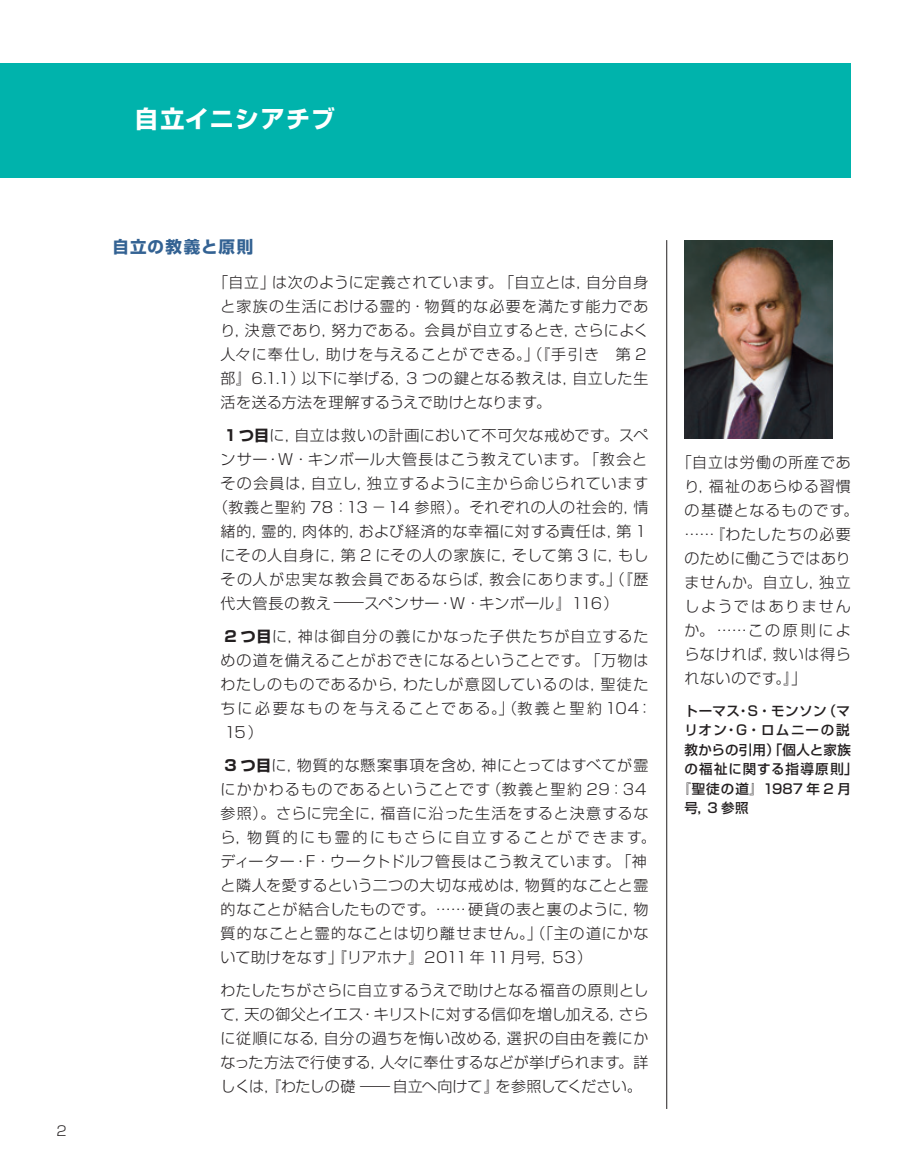
<style>
.page{position:relative;width:905px;height:1175px;background:#fff}
.page>*{position:absolute;margin:0;border:0;box-sizing:border-box;transform-origin:0 0}
.t1{font:700 24px "Shin Go Pr 6 N";letter-spacing:.05em;color:#fff}
.t2{font:700 16.5px "Shin Go Pr 6 N";letter-spacing:.065em;color:#336293}
.t3{font:300 15px/24px "Shin Go Pr 6 N";letter-spacing:.05em;color:#231f20}
.t4{font:300 15px "Shin Go Pr 6 N";letter-spacing:.025em;color:#231f20}
.t5{font:300 15px "Shin Go Pr 6 N";letter-spacing:.08em;color:#231f20}
.t6{font:500 13.5px "Shin Go Pr 6 N";letter-spacing:.055em;color:#231f20}
.t7{font:500 13.5px "Shin Go Pr 6 N";letter-spacing:.02em;color:#231f20}
.t8{font:500 13.5px "Shin Go Pr 6 N";letter-spacing:.105em;color:#231f20}
.t9{font:500 13.5px "Shin Go Pr 6 N";letter-spacing:.08em;color:#231f20}
.t10{font:300 13.5px "Shin Go Pr 6 N";color:#231f20}
.s1{font-weight:700}
</style>
<div class="page">
<div style="left:0;top:63px;width:850px;height:115px;background:#00b3ac"></div>
<hr style="left:666px;top:240px;width:1px;height:868px;background:#231f20">
<img style="left:684px;top:240px;width:148px;height:198px">
<p class="t10" style="left:56px;top:1120px;width:12px">2</p>
<h1 class="t1" style="left:134px;top:100px;width:202px">自立イニシアチブ</h1>
<p class="t2" style="left:113px;top:234px;width:142px">自立の教義と原則</p>
<p class="t3" style="left:220px;top:269px;width:429px;text-indent:-8px">「自立」は次のように定義されています。「自立とは，自分自身と家族の生活における霊的・物質的な必要を満たす能力であり，決意であり，努力である。会員が自立するとき，さらによく人々に奉仕し，助けを与えることができる。」（『手引き　第 2部』6.1.1）以下に挙げる，3 つの鍵となる教えは，自立した生活を送る方法を理解するうえで助けとなります。</p>
<p class="t3" style="left:224px;top:422px;width:425px"><span class="s1">1 つ目</span>に，自立は救いの計画において不可欠な戒めです。スペ</p>
<p class="t3" style="left:220px;top:446px;width:428px">ンサー・W・キンボール大管長はこう教えています。「教会と</p>
<p class="t3" style="left:220px;top:470px;width:429px">その会員は，自立し，独立するように主から命じられています</p>
<p class="t4" style="left:213px;top:495px;width:437px">（教義と聖約 78：13 －14 参照）。それぞれの人の社会的，情</p>
<p class="t3" style="left:220px;top:518px;width:427px">緒的，霊的，肉体的，および経済的な幸福に対する責任は，第 1</p>
<p class="t3" style="left:220px;top:542px;width:429px">にその人自身に，第 2 にその人の家族に，そして第 3 に，もし</p>
<p class="t5" style="left:220px;top:567px;width:429px">その人が忠実な教会員であるならば，教会にあります。」（『歴</p>
<p class="t4" style="left:220px;top:591px;width:399px">代大管長の教え —スペンサー・W・キンボール』116）</p>
<p class="t3" style="left:220px;top:623px;width:433px"><span class="s1">2 つ目</span>に，神は御自分の義にかなった子供たちが自立するための道を備えることがおできになるということです。「万物はわたしのものであるから，わたしが意図しているのは，聖徒たちに必要なものを与えることである。」（教義と聖約104：<br>15）</p>
<p class="t3" style="left:220px;top:752px;width:436px"><span class="s1">3 つ目</span>に，物質的な懸案事項を含め，神にとってはすべてが霊にかかわるものであるということです（教義と聖約 29：34参照）。さらに完全に，福音に沿った生活をすると決意するなら，物質的にも霊的にもさらに自立することができます。ディーター・F・ウークトドルフ管長はこう教えています。「神と隣人を愛するという二つの大切な戒めは，物質的なことと霊的なことが結合したものです。……硬貨の表と裏のように，物質的なことと霊的なことは切り離せません。」（「主の道にかないて助けをなす」『リアホナ』2011 年 11月号，53）</p>
<p class="t3" style="left:220px;top:977px;width:429px;text-align:justify">わたしたちがさらに自立するうえで助けとなる福音の原則として，天の御父とイエス・キリストに対する信仰を増し加える，さらに従順になる，自分の過ちを悔い改める，選択の自由を義にかなった方法で行使する，人々に奉仕するなどが挙げられます。詳しくは，『わたしの礎 —自立へ向けて』を参照してください。</p>
<p class="t3" style="left:684px;top:449px;width:175px;text-indent:-8px">「自立は労働の所産であり，福祉のあらゆる習慣の基礎となるものです。……『わたしたちの必要のために働こうではありませんか。自立し，独立しようではありませんか。……この原則によらなければ，救いは得られないのです。』」</p>
<p class="t6" style="left:684px;top:699px;width:167px">トーマス・S・モンソン（マ</p>
<p class="t8" style="left:684px;top:719px;width:167px">リオン・G・ロムニーの説</p>
<p class="t7" style="left:684px;top:738px;width:168px">教からの引用）「個人と家族</p>
<p class="t9" style="left:684px;top:758px;width:175px">の福祉に関する指導原則」</p>
<p class="t6" style="left:677px;top:777px;width:175px">『聖徒の道』1987 年 2 月</p>
<p class="t6" style="left:684px;top:797px;width:66px">号，3 参照</p>
</div>
